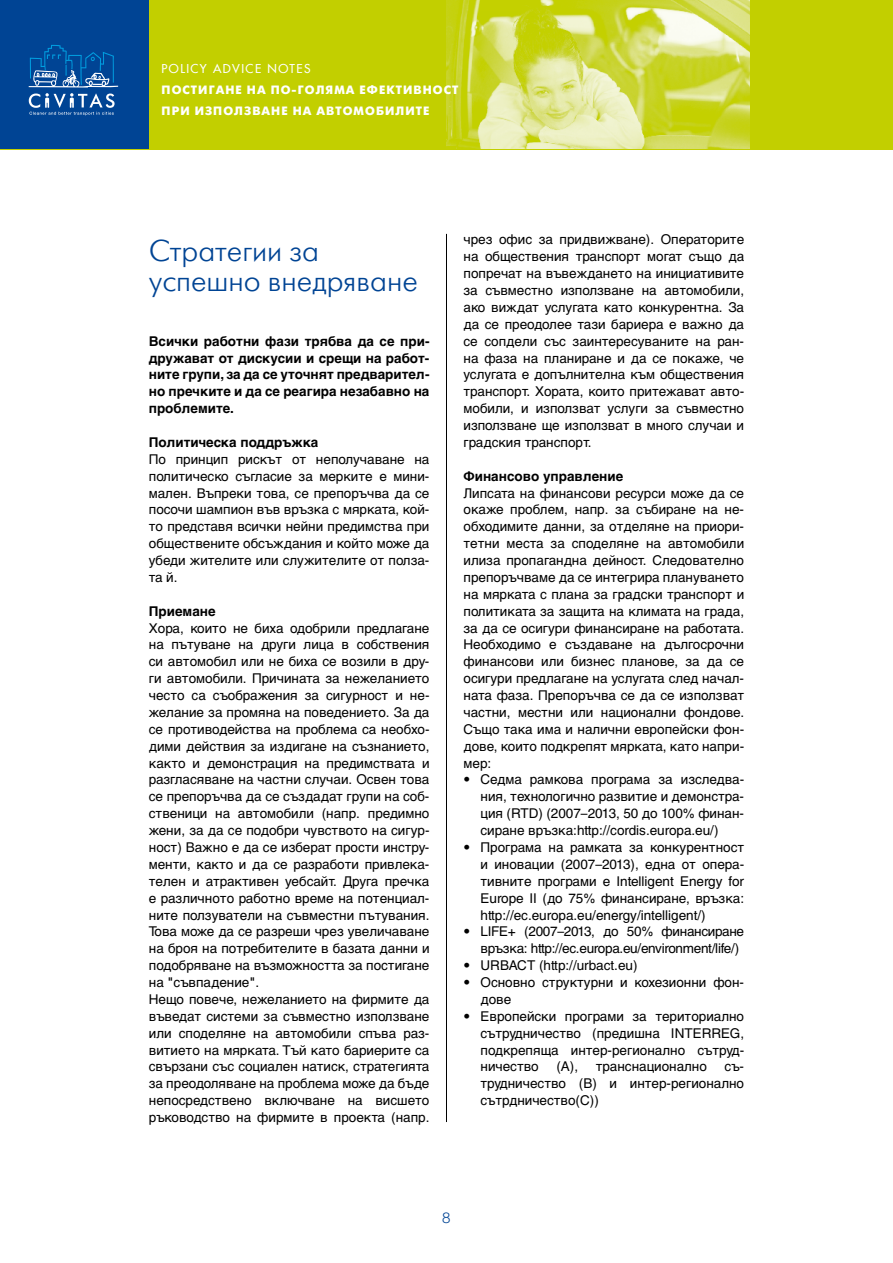
<style>
.page{position:relative;width:893px;height:1263px;background:#fff}
.page>*{position:absolute;margin:0;border:0;box-sizing:border-box;transform-origin:0 0}
.t1{font:300 30px/30px "Futura Futuris";color:#004494}
.t2{font:300 15px "Helvetica Neue LT Pro";color:#004494}
.t3{font:13.5px/16.8px "Helvetica Cyr Upright";color:#000;text-align:justify}
.t4{font:700 13.5px/16.8px "Helvetica Cyr";color:#000;text-align:justify}
.t5{font:13.5px/16.8px "Helvetica Cyr Upright";letter-spacing:-.02em;color:#000}
.t6{font:700 12px/21px "Futura Futuris";letter-spacing:.09em;color:#fff}
.t7{font:500 12px "Futura Com";letter-spacing:.12em;color:#fff}
</style>
<div class="page">
<div style="left:0;top:0;width:893px;height:149px;background:#c2cf00"></div>
<div style="left:0;top:0;width:149px;height:149px;background:#004494"></div>
<svg style="left:29px;top:45px;width:89px;height:70px"></svg>
<img style="left:446px;top:0;width:304px;height:149px">
<hr style="left:892px;top:0;width:1px;height:149px;background:#004494">
<hr style="left:446px;top:234px;width:1px;height:888px;background:#000">
<p class="t7" style="left:162px;top:60px;width:150px">POLICY ADVICE NOTES</p>
<p class="t6" style="left:162px;top:80px;width:298px">Постигане на по-голяма ефективност при използване на автомобилите</p>
<h1 class="t1" style="left:149px;top:237px;width:271px">Стратегии за успешно внедряване</h1>
<p class="t4" style="left:149px;top:332px;width:282px">Всички работни фази трябва да се при&shy;дружават от дискусии и срещи на работ&shy;ните групи, за да се уточнят предварител&shy;но пречките и да се реагира незабавно на проблемите.</p>
<p class="t4" style="left:149px;top:434px;width:171px">Политическа поддръжка</p>
<p class="t3" style="left:149px;top:451px;width:282px">По принцип рискът от неполучаване на политическо съгласие за мерките е мини&shy;мален. Въпреки това, се препоръчва да се посочи шампион във връзка с мярката, кой&shy;то представя всички нейни предимства при обществените обсъждания и който може да убеди жителите или служителите от полза&shy;та й.</p>
<p class="t4" style="left:149px;top:602px;width:68px">Приемане</p>
<p class="t3" style="left:149px;top:619px;width:282px;text-align:left">Хора, които не биха одобрили предлагане на пътуване на други лица в собствения си автомобил или не биха се возили в дру&shy;ги автомобили. Причината за нежеланието често са съображения за сигурност и не&shy;желание за промяна на поведението. За да се противодейства на проблема са необхо&shy;дими действия за издигане на съзнанието, както и демонстрация на предимствата и разгласяване на частни случаи. Освен това се препоръчва да се създадат групи на соб&shy;ственици на автомобили (напр. предимно жени, за да се подобри чувството на сигур&shy;ност) Важно е да се изберат прости инстру&shy;менти, както и да се разработи привлека&shy;телен и атрактивен уебсайт. Друга пречка е различното работно време на потенциал&shy;ните ползуватели на съвместни пътувания.<br>Това може да се разреши чрез увеличаване на броя на потребителите в базата данни и подобряване на възможността за постигане на "съвпадение".<br>Нещо повече, нежеланието на фирмите да въведат системи за съвместно използване или споделяне на автомобили спъва раз&shy;витието на мярката. Тъй като бариерите са свързани със социален натиск, стратегията за преодоляване на проблема може да бъде непосредствено включване на висшето ръководство на фирмите в проекта (напр.</p>
<p class="t3" style="left:463px;top:231px;width:282px">чрез офис за придвижване). Операторите на обществения транспорт могат също да попречат на въвеждането на инициативите за съвместно използване на автомобили, ако виждат услугата като конкурентна. За да се преодолее тази бариера е важно да се сопдели със заинтересуваните на ран&shy;на фаза на планиране и да се покаже, че услугата е допълнителна към обществения транспорт. Хората, които притежават авто&shy;мобили, и използват услуги за съвместно използване ще използват в много случаи и градския транспорт.</p>
<p class="t4" style="left:463px;top:467px;width:161px">Финансово управление</p>
<p class="t3" style="left:463px;top:484px;width:282px">Липсата на финансови ресурси може да се окаже проблем, напр. за събиране на не&shy;обходимите данни, за отделяне на приори&shy;тетни места за споделяне на автомобили илиза пропагандна дейност. Следователно препоръчваме да се интегрира плануването на мярката с плана за градски транспорт и политиката за защита на климата на града, за да се осигури финансиране на работата.<br>Необходимо е създаване на дългосрочни финансови или бизнес планове, за да се осигури предлагане на услугата след начал&shy;ната фаза. Препоръчва се да се използват частни, местни или национални фондове.<br>Също така има и налични европейски фон&shy;дове, които подкрепят мярката, като напри&shy;мер:</p>
<p class="t3" style="left:480px;top:771px;width:265px;text-indent:-17px">• Седма рамкова програма за изследва&shy;ния, технологично развитие и демонстра&shy;ция (RTD) (2007–2013, 50 до 100% финан&shy;сиране връзка:http://cordis.europa.eu/)</p>
<p class="t3" style="left:480px;top:839px;width:265px;text-indent:-17px">• Програма на рамката за конкурентност и иновации (2007–2013), една от опера&shy;тивните програми е Intelligent Energy for Europe II (до 75% финансиране, връзка: http://ec.europa.eu/energy/intelligent/)</p>
<p class="t5" style="left:480px;top:923px;width:265px;text-indent:-17px">• LIFE+ (2007–2013, до 50% финансиране връзка: http://ec.europa.eu/environment/life/)</p>
<p class="t3" style="left:463px;top:957px;width:176px">• URBACT (http://urbact.eu)</p>
<p class="t3" style="left:480px;top:974px;width:265px;text-indent:-17px">• Основно структурни и кохезионни фон&shy;дове</p>
<p class="t3" style="left:480px;top:1008px;width:265px;text-indent:-17px">• Европейски програми за териториално сътрудничество (предишна INTERREG, подкрепяща интер-регионално сътруд&shy;ничество</p>
<p class="t3" style="left:556px;top:1058px;width:23px">(A),</p>
<p class="t3" style="left:596px;top:1058px;width:113px">транснационално</p>
<p class="t3" style="left:480px;top:1058px;width:265px;text-indent:244px">съ&shy;трудничество (B) и интер-регионално сътрдничество(C))</p>
<p class="t2" style="left:442px;top:1208px;width:10px">8</p>
</div>
